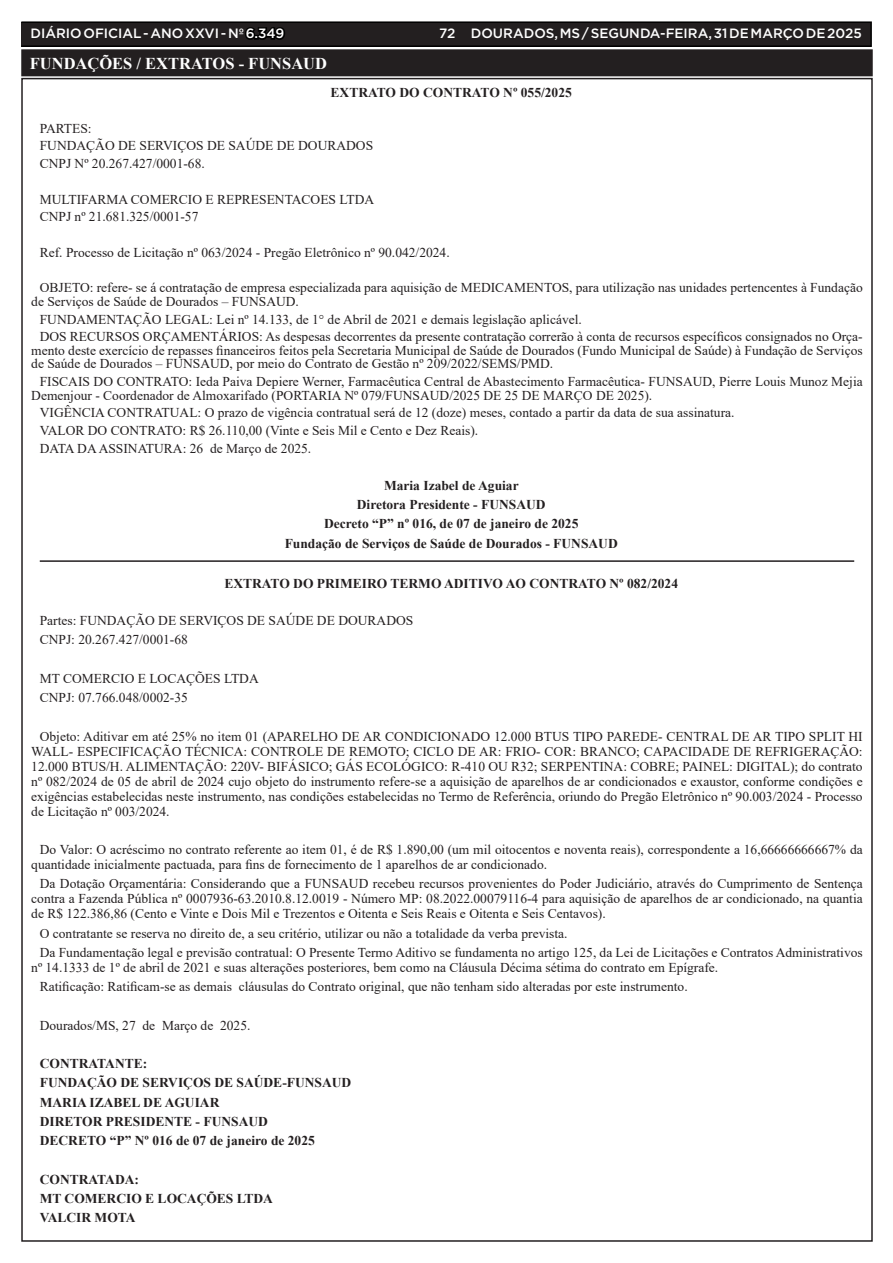
<style>
.page{position:relative;width:893px;height:1263px;background:#fff}
.page>*{position:absolute;margin:0;border:0;box-sizing:border-box;transform-origin:0 0}
.TEXTO{font:700 16.5px "Times New Roman";color:#fff}
.TEXTO-2{font:13.5px/15px "Times New Roman";color:#231f20}
.TEXTO-3{font:700 13.5px "Times New Roman";color:#231f20}
.t1{font:500 13.5px "Gotham";color:#fff}
.s1{color:#000}
</style>
<div class="page">
<div style="left:21px;top:22px;width:850px;height:24px;background:#231f20"></div>
<div style="left:21px;top:21px;width:851px;height:26px;border:2px solid #000"></div>
<hr style="left:40px;top:560px;width:814px;height:2px;background:#231f20">
<div style="left:23px;top:51px;width:848px;height:23px;background:#231f20"></div>
<div style="left:21px;top:49px;width:852px;height:27px;border:4px solid #231f20"></div>
<p class="t1" style="left:31px;top:25px;width:255px">DIÁRIO OFICIAL - ANO XXVI - Nº <span class="s1">6.349</span></p>
<p class="t1" style="left:439px;top:25px;width:424px">72 DOURADOS, MS / SEGUNDA-FEIRA, 31 DE MARÇO DE 2025</p>
<p class="TEXTO" style="left:30px;top:52px;width:299px">FUNDAÇÕES / EXTRATOS - FUNSAUD</p>
<p class="TEXTO-3" style="left:331px;top:83px;width:243px">EXTRATO DO CONTRATO Nº 055/2025</p>
<p class="TEXTO-2" style="left:40px;top:120px;width:53px">PARTES:</p>
<p class="TEXTO-2" style="left:40px;top:138px;width:335px">FUNDAÇÃO DE SERVIÇOS DE SAÚDE DE DOURADOS</p>
<p class="TEXTO-2" style="left:40px;top:156px;width:167px">CNPJ Nº 20.267.427/0001-68.</p>
<p class="TEXTO-2" style="left:40px;top:191px;width:336px">MULTIFARMA COMERCIO E REPRESENTACOES LTDA</p>
<p class="TEXTO-2" style="left:40px;top:209px;width:160px">CNPJ nº 21.681.325/0001-57</p>
<p class="TEXTO-2" style="left:40px;top:244px;width:411px">Ref. Processo de Licitação nº 063/2024 - Pregão Eletrônico nº 90.042/2024.</p>
<p class="TEXTO-2" style="left:31px;top:281px;width:833px;line-height:13.5px;text-indent:9px">OBJETO: refere- se á contratação de empresa especializada para aquisição de MEDICAMENTOS, para utilização nas unidades pertencentes à Fundação de Serviços de Saúde de Dourados – FUNSAUD.</p>
<p class="TEXTO-2" style="left:40px;top:311px;width:544px">FUNDAMENTAÇÃO LEGAL: Lei nº 14.133, de 1° de Abril de 2021 e demais legislação aplicável.</p>
<p class="TEXTO-2" style="left:31px;top:330px;width:833px;line-height:13.5px;text-align:justify;text-indent:9px">DOS RECURSOS ORÇAMENTÁRIOS: As despesas decorrentes da presente contratação correrão à conta de recursos específicos consignados no Orça&shy;mento deste exercício de repasses financeiros feitos pela Secretaria Municipal de Saúde de Dourados (Fundo Municipal de Saúde) à Fundação de Serviços de Saúde de Dourados – FUNSAUD, por meio do Contrato de Gestão nº 209/2022/SEMS/PMD.</p>
<p class="TEXTO-2" style="left:31px;top:374px;width:833px;line-height:13.5px;text-indent:9px">FISCAIS DO CONTRATO: Ieda Paiva Depiere Werner, Farmacêutica Central de Abastecimento Farmacêutica- FUNSAUD, Pierre Louis Munoz Mejia<br>Demenjour - Coordenador de Almoxarifado (PORTARIA Nº 079/FUNSAUD/2025 DE 25 DE MARÇO DE 2025).</p>
<p class="TEXTO-2" style="left:40px;top:405px;width:696px">VIGÊNCIA CONTRATUAL: O prazo de vigência contratual será de 12 (doze) meses, contado a partir da data de sua assinatura.</p>
<p class="TEXTO-2" style="left:40px;top:423px;width:440px">VALOR DO CONTRATO: R$ 26.110,00 (Vinte e Seis Mil e Cento e Dez Reais).</p>
<p class="TEXTO-2" style="left:40px;top:440px;width:273px">DATA DA ASSINATURA: 26 de Março de 2025.</p>
<p class="TEXTO-3" style="left:384px;top:476px;width:136px">Maria Izabel de Aguiar</p>
<p class="TEXTO-3" style="left:357px;top:495px;width:190px">Diretora Presidente - FUNSAUD</p>
<p class="TEXTO-3" style="left:324px;top:514px;width:256px">Decreto “P” nº 016, de 07 de janeiro de 2025</p>
<p class="TEXTO-3" style="left:285px;top:533px;width:335px">Fundação de Serviços de Saúde de Dourados - FUNSAUD</p>
<p class="TEXTO-3" style="left:224px;top:574px;width:455px">EXTRATO DO PRIMEIRO TERMO ADITIVO AO CONTRATO Nº 082/2024</p>
<p class="TEXTO-2" style="left:40px;top:613px;width:375px">Partes: FUNDAÇÃO DE SERVIÇOS DE SAÚDE DE DOURADOS</p>
<p class="TEXTO-2" style="left:40px;top:632px;width:150px">CNPJ: 20.267.427/0001-68</p>
<p class="TEXTO-2" style="left:40px;top:670px;width:221px">MT COMERCIO E LOCAÇÕES LTDA</p>
<p class="TEXTO-2" style="left:40px;top:690px;width:150px">CNPJ: 07.766.048/0002-35</p>
<p class="TEXTO-2" style="left:31px;top:728px;width:833px;text-align:justify;text-indent:9px">Objeto: Aditivar em até 25% no item 01 (APARELHO DE AR CONDICIONADO 12.000 BTUS TIPO PAREDE- CENTRAL DE AR TIPO SPLIT HI WALL- ESPECIFICAÇÃO TÉCNICA: CONTROLE DE REMOTO; CICLO DE AR: FRIO- COR: BRANCO; CAPACIDADE DE REFRIGERAÇÃO:<br>12.000 BTUS/H. ALIMENTAÇÃO: 220V- BIFÁSICO; GÁS ECOLÓGICO: R-410 OU R32; SERPENTINA: COBRE; PAINEL: DIGITAL); do contrato nº 082/2024 de 05 de abril de 2024 cujo objeto do instrumento refere-se a aquisição de aparelhos de ar condicionados e exaustor, conforme condições e exigências estabelecidas neste instrumento, nas condições estabelecidas no Termo de Referência, oriundo do Pregão Eletrônico nº 90.003/2024 - Processo de Licitação nº 003/2024.</p>
<p class="TEXTO-2" style="left:31px;top:842px;width:833px;text-indent:9px">Do Valor: O acréscimo no contrato referente ao item 01, é de R$ 1.890,00 (um mil oitocentos e noventa reais), correspondente a 16,66666666667% da quantidade inicialmente pactuada, para fins de fornecimento de 1 aparelhos de ar condicionado.</p>
<p class="TEXTO-2" style="left:31px;top:876px;width:833px;text-align:justify;text-indent:9px">Da Dotação Orçamentária: Considerando que a FUNSAUD recebeu recursos provenientes do Poder Judiciário, através do Cumprimento de Sentença contra a Fazenda Pública nº 0007936-63.2010.8.12.0019 - Número MP: 08.2022.00079116-4 para aquisição de aparelhos de ar condicionado, na quantia de R$ 122.386,86 (Cento e Vinte e Dois Mil e Trezentos e Oitenta e Seis Reais e Oitenta e Seis Centavos).</p>
<p class="TEXTO-2" style="left:40px;top:925px;width:529px">O contratante se reserva no direito de, a seu critério, utilizar ou não a totalidade da verba prevista.</p>
<p class="TEXTO-2" style="left:31px;top:944px;width:833px;text-indent:9px">Da Fundamentação legal e previsão contratual: O Presente Termo Aditivo se fundamenta no artigo 125, da Lei de Licitações e Contratos Administrativos nº 14.1333 de 1º de abril de 2021 e suas alterações posteriores, bem como na Cláusula Décima sétima do contrato em Epígrafe.</p>
<p class="TEXTO-2" style="left:40px;top:979px;width:649px">Ratificação: Ratificam-se as demais cláusulas do Contrato original, que não tenham sido alteradas por este instrumento.</p>
<p class="TEXTO-2" style="left:40px;top:1017px;width:212px">Dourados/MS, 27 de Março de 2025.</p>
<p class="TEXTO-3" style="left:40px;top:1054px;width:109px">CONTRATANTE:</p>
<p class="TEXTO-3" style="left:40px;top:1073px;width:313px">FUNDAÇÃO DE SERVIÇOS DE SAÚDE-FUNSAUD</p>
<p class="TEXTO-3" style="left:40px;top:1092px;width:181px">MARIA IZABEL DE AGUIAR</p>
<p class="TEXTO-3" style="left:40px;top:1112px;width:230px">DIRETOR PRESIDENTE - FUNSAUD</p>
<p class="TEXTO-3" style="left:40px;top:1131px;width:277px">DECRETO “P” Nº 016 de 07 de janeiro de 2025</p>
<p class="TEXTO-3" style="left:40px;top:1169px;width:101px">CONTRATADA:</p>
<p class="TEXTO-3" style="left:40px;top:1189px;width:235px">MT COMERCIO E LOCAÇÕES LTDA</p>
<p class="TEXTO-3" style="left:40px;top:1208px;width:97px">VALCIR MOTA</p>
</div>
